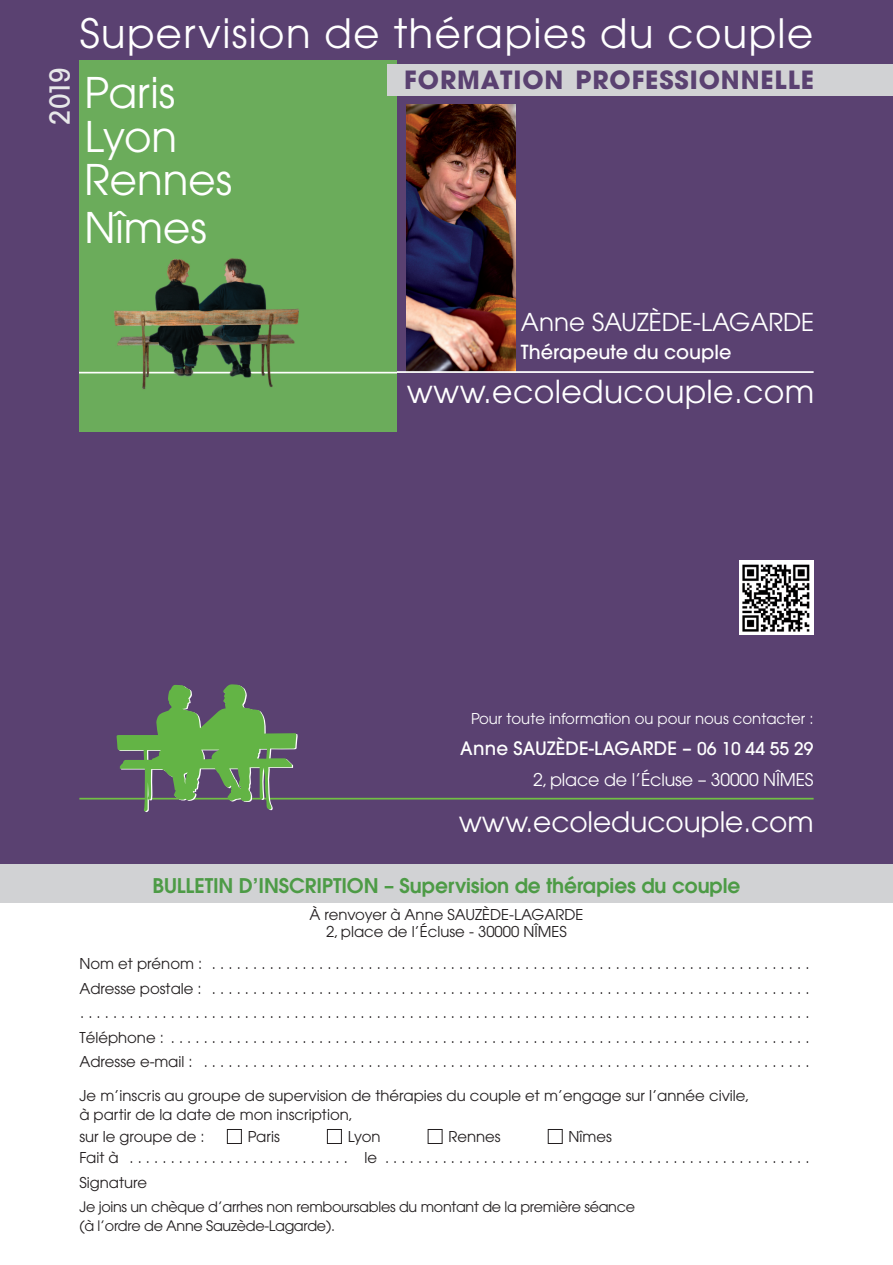
<style>
.page{position:relative;width:893px;height:1265px;background:#fff}
.page>*{position:absolute;margin:0;border:0;box-sizing:border-box;transform-origin:0 0}
.t1{font:42px/45px "Avant Garde";color:#fff}
.t2{font:40.25px "Avant Garde";letter-spacing:.035em;color:#fff}
.t3{font:31.5px "Avant Garde";letter-spacing:.01em;color:#fff}
.t4{font:28px "Avant Garde";color:#fff}
.t5{font:500 condensed 28px "Avant Garde";color:#e7e8e9}
.t6{font:700 24.85px "Avant Garde";letter-spacing:.035em;color:#5a4171}
.t7{font:24.5px "Avant Garde";letter-spacing:-.005em;color:#fff}
.t8{font:600 20.12px "Avant Garde";letter-spacing:-.005em;color:#4d9b46}
.t9{font:500 19.25px "Avant Garde";color:#fff}
.t10{font:500 18.38px "Avant Garde";letter-spacing:.01em;color:#fff}
.t11{font:17.5px "Avant Garde";letter-spacing:-.01em;color:#fff}
.t12{font:14.88px/24.5px "Avant Garde";color:#231f20}
.t13{font:14.88px "Avant Garde";color:#fff}
.t14{font:14.35px/19.2px "Avant Garde";letter-spacing:-.02em;color:#231f20}
.s1{font-size:17.5px}
</style>
<div class="page">
<div style="left:0;top:823px;width:893px;height:80px;background:#d1d2d4"></div>
<div style="left:0;top:0;width:893px;height:863px;background:#5a4171"></div>
<div style="left:227px;top:1129px;width:15px;height:15px;border:1px solid #231f20"></div>
<div style="left:327px;top:1129px;width:15px;height:15px;border:1px solid #231f20"></div>
<div style="left:428px;top:1129px;width:15px;height:15px;border:1px solid #231f20"></div>
<div style="left:548px;top:1129px;width:15px;height:15px;border:1px solid #231f20"></div>
<img style="left:407px;top:104px;width:109px;height:267px">
<hr style="left:79px;top:798px;width:735px;height:2px;background:#71bf44">
<svg style="left:117px;top:684px;width:181px;height:128px"></svg>
<hr style="left:79px;top:371px;width:735px;height:2px;background:#fff">
<img style="left:79px;top:60px;width:318px;height:372px">
<div style="left:387px;top:64px;width:506px;height:32px;background:#d1d2d4"></div>
<img style="left:739px;top:561px;width:75px;height:74px">
<h3 class="t5" style="left:50px;top:125px;width:60px;rotate:-90deg">2019</h3>
<h2 class="t2" style="left:80px;top:18px;width:735px">Supervision de thérapies du couple</h2>
<h3 class="t6" style="left:404px;top:71px;width:411px">FORMATION PROFESSIONNELLE</h3>
<h1 class="t1" style="left:84px;top:74px;width:149px">Paris<br>Lyon<br>Rennes<br>Nîmes</h1>
<h3 class="t7" style="left:521px;top:313px;width:295px">Anne SAUZÈDE-LAGARDE</h3>
<p class="t9" style="left:521px;top:345px;width:212px">Thérapeute du couple</p>
<h3 class="t3" style="left:407px;top:380px;width:409px">www.ecoleducouple.com</h3>
<p class="t13" style="left:471px;top:713px;width:344px">Pour toute information ou pour nous contacter :</p>
<p class="t10" style="left:460px;top:741px;width:355px">Anne SAUZÈDE-LAGARDE – <span class="s1">06 10 44 55 29</span></p>
<p class="t11" style="left:533px;top:773px;width:282px">2, place de l’Écluse – 30000 NÎMES</p>
<h3 class="t4" style="left:459px;top:811px;width:356px">www.ecoleducouple.com</h3>
<h3 class="t8" style="left:153px;top:878px;width:589px">BULLETIN D’INSCRIPTION – Supervision de thérapies du couple</h3>
<p class="t12" style="left:309px;top:907px;width:276px;line-height:17.5px;text-align:center">À renvoyer à Anne SAUZÈDE-LAGARDE<br>2, place de l’Écluse - 30000 NÎMES</p>
<p class="t12" style="left:79px;top:953px;width:732px;text-align:justify">Nom et prénom : . . . . . . . . . . . . . . . . . . . . . . . . . . . . . . . . . . . . . . . . . . . . . . . . . . . . . . . . . . . . . . . . . . . . . . . . .<br>Adresse postale : . . . . . . . . . . . . . . . . . . . . . . . . . . . . . . . . . . . . . . . . . . . . . . . . . . . . . . . . . . . . . . . . . . . . . . . . . . . . . . . . . . . . . . . . . . . . . . . . . . . . . . . . . . . . . . . . . . . . . . . . . . . . . . . . . . . . . . . . . . . . . . . . . . . . . . . . . . . . . . . . . .<br>Téléphone : . . . . . . . . . . . . . . . . . . . . . . . . . . . . . . . . . . . . . . . . . . . . . . . . . . . . . . . . . . . . . . . . . . . . . . . . . . . . . .<br>Adresse e-mail : . . . . . . . . . . . . . . . . . . . . . . . . . . . . . . . . . . . . . . . . . . . . . . . . . . . . . . . . . . . . . . . . . . . . . . . . . .</p>
<p class="t12" style="left:79px;top:1087px;width:672px;line-height:19.2px">Je m’inscris au groupe de supervision de thérapies du couple et m’engage sur l’année civile, à partir de la date de mon inscription,</p>
<p class="t12" style="left:79px;top:1126px;width:127px">sur le groupe de :</p>
<p class="t12" style="left:248px;top:1126px;width:34px">Paris</p>
<p class="t12" style="left:348px;top:1126px;width:34px">Lyon</p>
<p class="t12" style="left:448px;top:1126px;width:54px">Rennes</p>
<p class="t12" style="left:79px;top:1128px;width:732px;line-height:21px;text-indent:489px">Nîmes<br>Fait à . . . . . . . . . . . . . . . . . . . . . . . . . . . le . . . . . . . . . . . . . . . . . . . . . . . . . . . . . . . . . . . . . . . . . . . . . . . . . . . .</p>
<p class="t12" style="left:79px;top:1171px;width:69px">Signature</p>
<p class="t14" style="left:79px;top:1198px;width:557px">Je joins un chèque d’arrhes non remboursables du montant de la première séance (à l’ordre de Anne Sauzède-Lagarde).</p>
</div>
